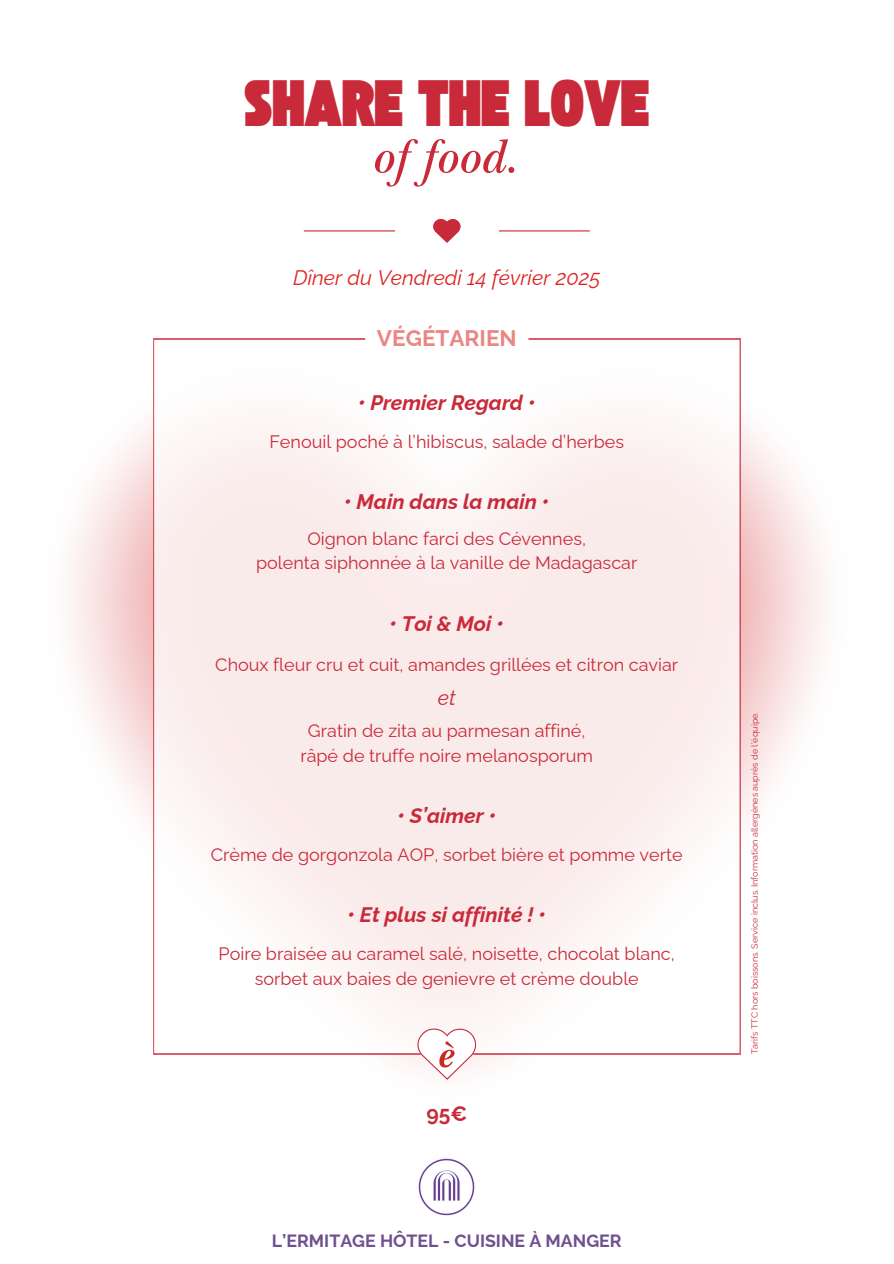
<style>
.page{position:relative;width:894px;height:1264px;background:#fff}
.page>*{position:absolute;margin:0;border:0;box-sizing:border-box;transform-origin:0 0}
.t1{font:italic 600 50.55px "New Baskerville ITC Pro";color:#c92a39}
.t2{font:45.75px "TAN St Canard Display";color:#c92a39}
.t3{font:700 22.5px "Raleway";color:#ea8684}
.t4{font:italic 700 21px "Raleway";color:#c92a39}
.t5{font:italic 21px "Raleway";color:#df2222}
.t6{font:700 21px "Raleway";color:#c92a39}
.t7{font:italic 21px "Raleway";color:#c92a39}
.t8{font:18px/24.8px "Raleway";color:#c92a39;text-align:center}
.t9{font:700 17.7px "Raleway";color:#6f5091}
.t10{font:9px "Raleway";color:#c92a39}
</style>
<div class="page">
<img style="left:70px;top:347px;width:754px;height:733px">
<svg style="left:153px;top:339px;width:587px;height:715px"></svg>
<svg style="left:417px;top:1028px;width:59px;height:51px"></svg>
<img style="left:435px;top:1037px;width:23px;height:34px">
<hr style="left:304px;top:230px;width:285px;height:1px;background:#c92a39">
<div style="left:395px;top:204px;width:103px;height:54px;background:#fff"></div>
<svg style="left:433px;top:219px;width:27px;height:24px"></svg>
<img style="left:418px;top:1158px;width:57px;height:58px">
<div style="left:365px;top:319px;width:163px;height:38px;background:#fff;border-radius:10px"></div>
<h1 class="t2" style="left:244px;top:76px;width:406px">SHARE THE LOVE</h1>
<h2 class="t1" style="left:373px;top:139px;width:148px">of food.</h2>
<p class="t5" style="left:293px;top:265px;width:308px">Dîner du Vendredi 14 février 2025</p>
<p class="t3" style="left:377px;top:325px;width:141px">VÉGÉTARIEN</p>
<h5 class="t4" style="left:358px;top:390px;width:179px">• Premier Regard •</h5>
<h3 class="t8" style="left:269px;top:429px;width:356px">Fenouil poché à l’hibiscus, salade d’herbes</h3>
<h4 class="t4" style="left:344px;top:489px;width:207px">• Main dans la main •</h4>
<p class="t8" style="left:307px;top:526px;width:280px">Oignon blanc farci des Cévennes,</p>
<p class="t8" style="left:256px;top:550px;width:382px">polenta siphonnée à la vanille de Madagascar</p>
<p class="t4" style="left:389px;top:611px;width:116px">• Toi &amp; Moi •</p>
<p class="t8" style="left:215px;top:652px;width:464px">Choux fleur cru et cuit, amandes grillées et citron caviar</p>
<h4 class="t7" style="left:437px;top:685px;width:19px">et</h4>
<p class="t8" style="left:308px;top:718px;width:279px">Gratin de zita au parmesan affiné,</p>
<h5 class="t8" style="left:300px;top:743px;width:294px">râpé de truffe noire melanosporum</h5>
<h4 class="t4" style="left:397px;top:803px;width:100px">• S’aimer •</h4>
<p class="t8" style="left:211px;top:842px;width:473px">Crème de gorgonzola AOP, sorbet bière et pomme verte</p>
<h4 class="t4" style="left:347px;top:902px;width:200px">• Et plus si affinité ! •</h4>
<p class="t8" style="left:218px;top:941px;width:457px">Poire braisée au caramel salé, noisette, chocolat blanc, sorbet aux baies de genievre et crème double</p>
<h4 class="t6" style="left:426px;top:1101px;width:42px">95€</h4>
<p class="t9" style="left:272px;top:1229px;width:351px">L’ERMITAGE HÔTEL - CUISINE À MANGER</p>
<p class="t10" style="left:749px;top:1054px;width:344px;rotate:-90deg">Tarifs TTC hors boissons. Service inclus. Information allergènes auprès de l’équipe.</p>
</div>
